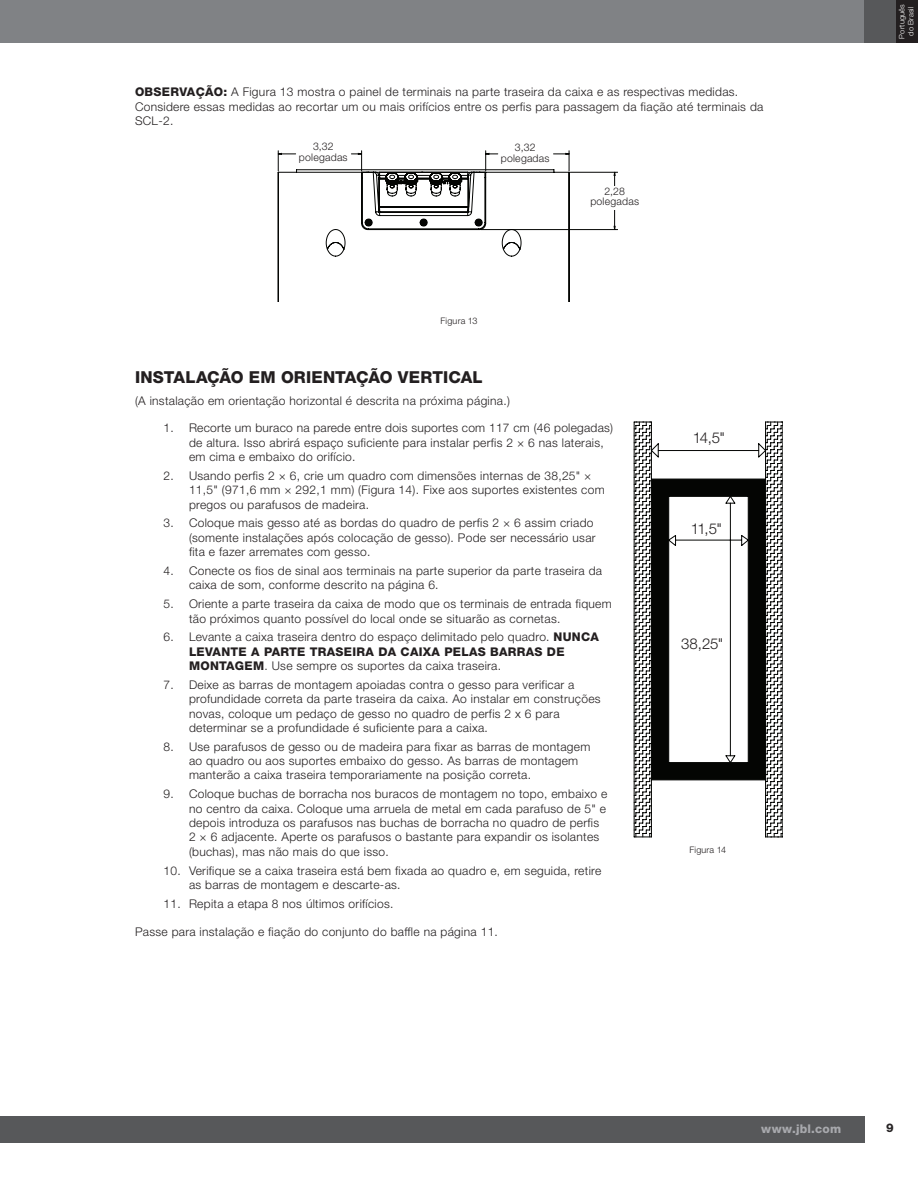
<style>
.page{position:relative;width:918px;height:1188px;background:#fff}
.page>*{position:absolute;margin:0;border:0;box-sizing:border-box;transform-origin:0 0}
.t1{font:800 16.5px "Helvetica Neue LT Pro";letter-spacing:-.01em;color:#231f20}
.t2{font:300 15px "Helvetica Neue LT Pro";letter-spacing:-.05em;color:#231f20}
.t3{font:300 12px/14.4px "Helvetica Neue LT Pro";letter-spacing:.025em;color:#231f20}
.t4{font:800 12px "Helvetica Neue LT Pro";letter-spacing:.025em;color:#231f20}
.t5{font:800 12px "Helvetica Neue LT Pro";letter-spacing:.02em;color:#a8a9ad}
.t6{font:800 12px "Helvetica Neue LT Pro";color:#262324}
.t7{font:300 10.5px/10.5px "Helvetica Neue LT Pro";letter-spacing:.02em;color:#231f20;text-align:center}
.t8{font:300 9px "Helvetica Neue LT Pro";letter-spacing:.02em;color:#231f20}
.t9{font:300 7.5px/9px "Helvetica Neue LT Pro";letter-spacing:.025em;color:#fff;text-align:center}
.s1{font-weight:800}
</style>
<div class="page">
<div style="left:0;top:1116px;width:864px;height:27px;background:#57585a"></div>
<div style="left:0;top:0;width:864px;height:43px;background:#808285"></div>
<div style="left:864px;top:0;width:54px;height:43px;background:#57585a"></div>
<div style="left:896px;top:0;width:22px;height:43px;background:#231f20"></div>
<hr style="left:481px;top:229px;width:137px;height:1px;background:#040503">
<hr style="left:570px;top:172px;width:48px;height:1px;background:#040503">
<svg style="left:277px;top:151px;width:338px;height:151px"></svg>
<div style="left:602px;top:186px;width:22px;height:23px;background:#fff"></div>
<svg style="left:635px;top:423px;width:148px;height:414px"></svg>
<svg style="left:652px;top:480px;width:113px;height:300px"></svg>
<hr style="left:669px;top:496px;width:79px;height:1px;background:#040503">
<hr style="left:668px;top:496px;width:1px;height:267px;background:#040503">
<hr style="left:669px;top:762px;width:79px;height:1px;background:#040503">
<hr style="left:748px;top:496px;width:1px;height:267px;background:#040503">
<hr style="left:651px;top:780px;width:115px;height:1px;background:#040503">
<hr style="left:651px;top:479px;width:115px;height:1px;background:#040503">
<hr style="left:651px;top:479px;width:1px;height:301px;background:#040503">
<hr style="left:765px;top:479px;width:1px;height:301px;background:#040503">
<hr style="left:634px;top:422px;width:1px;height:415px;background:#040503">
<svg style="left:635px;top:422px;width:16px;height:1px"></svg>
<hr style="left:651px;top:422px;width:1px;height:57px;background:#040503">
<hr style="left:651px;top:780px;width:1px;height:57px;background:#040503">
<svg style="left:634px;top:837px;width:17px;height:1px"></svg>
<svg style="left:766px;top:837px;width:17px;height:1px"></svg>
<hr style="left:765px;top:780px;width:1px;height:57px;background:#040503">
<svg style="left:766px;top:422px;width:17px;height:1px"></svg>
<hr style="left:783px;top:422px;width:1px;height:415px;background:#040503">
<hr style="left:765px;top:422px;width:1px;height:57px;background:#040503">
<p class="t3" style="left:135px;top:85px;width:630px"><span class="s1">OBSERVAÇÃO:</span> A Figura 13 mostra o painel de terminais na parte traseira da caixa e as respectivas medidas.<br>Considere essas medidas ao recortar um ou mais orifícios entre os perfis para passagem da fiação até terminais da<br>SCL-2.</p>
<p class="t7" style="left:299px;top:141px;width:50px">3,32 polegadas</p>
<p class="t7" style="left:501px;top:142px;width:50px">3,32 polegadas</p>
<p class="t7" style="left:590px;top:186px;width:50px">2,28 polegadas</p>
<p class="t8" style="left:441px;top:315px;width:38px">Figura 13</p>
<h1 class="t1" style="left:135px;top:368px;width:41px">INSTALA</h1>
<h1 class="t1" style="left:207px;top:368px;width:86px">ÇÃO EM ORIENTA</h1>
<h1 class="t1" style="left:356px;top:368px;width:63px">ÇÃO VERTI</h1>
<h1 class="t1" style="left:448px;top:368px;width:25px">CAL</h1>
<p class="t3" style="left:135px;top:393px;width:376px">(A instalação em orientação horizontal é descrita na próxima página.)</p>
<p class="t3" style="left:189px;top:421px;width:426px;text-indent:-26px">1. Recorte um buraco na parede entre dois suportes com 117 cm (46 polegadas) de altura. Isso abrirá espaço suficiente para instalar perfis 2 × 6 nas laterais, em cima e embaixo do orifício.</p>
<p class="t3" style="left:189px;top:468px;width:417px;text-indent:-26px">2. Usando perfis 2 × 6, crie um quadro com dimensões internas de 38,25" ×<br>11,5" (971,6 mm × 292,1 mm) (Figura 14). Fixe aos suportes existentes com pregos ou parafusos de madeira.</p>
<p class="t3" style="left:189px;top:516px;width:408px;text-indent:-26px">3. Coloque mais gesso até as bordas do quadro de perfis 2 × 6 assim criado (somente instalações após colocação de gesso). Pode ser necessário usar fita e fazer arremates com gesso.</p>
<p class="t3" style="left:189px;top:563px;width:415px;text-indent:-26px">4. Conecte os fios de sinal aos terminais na parte superior da parte traseira da caixa de som, conforme descrito na página 6.</p>
<p class="t3" style="left:189px;top:596px;width:424px;text-indent:-26px">5. Oriente a parte traseira da caixa de modo que os terminais de entrada fiquem tão próximos quanto possível do local onde se situarão as cornetas.</p>
<p class="t3" style="left:164px;top:630px;width:400px">6. Levante a caixa traseira dentro do espaço delimitado pelo quadro. <span class="s1">NUN</span></p>
<p class="t4" style="left:581px;top:630px;width:19px">CA</p>
<p class="t4" style="left:189px;top:644px;width:34px">LE VANTE</p>
<p class="t4" style="left:251px;top:644px;width:30px">A PARTE</p>
<p class="t4" style="left:310px;top:644px;width:10px">TRA</p>
<p class="t4" style="left:336px;top:644px;width:17px">SEIRA</p>
<p class="t4" style="left:378px;top:644px;width:41px">DA CAIXA</p>
<p class="t4" style="left:444px;top:644px;width:18px">PELA</p>
<p class="t4" style="left:478px;top:644px;width:32px">S BARRA</p>
<p class="t4" style="left:535px;top:644px;width:22px">S DE</p>
<p class="t4" style="left:189px;top:659px;width:21px">MONTA</p>
<p class="t3" style="left:235px;top:658px;width:268px"><span class="s1">GEM</span>. Use sempre os suportes da caixa traseira.</p>
<p class="t3" style="left:189px;top:677px;width:413px;text-indent:-26px">7. Deixe as barras de montagem apoiadas contra o gesso para verificar a profundidade correta da parte traseira da caixa. Ao instalar em construções novas, coloque um pedaço de gesso no quadro de perfis 2 x 6 para determinar se a profundidade é suficiente para a caixa.</p>
<p class="t3" style="left:189px;top:739px;width:403px;text-indent:-26px">8. Use parafusos de gesso ou de madeira para fixar as barras de montagem ao quadro ou aos suportes embaixo do gesso. As barras de montagem manterão a caixa traseira temporariamente na posição correta.</p>
<p class="t3" style="left:189px;top:786px;width:420px;text-indent:-26px">9. Coloque buchas de borracha nos buracos de montagem no topo, embaixo e no centro da caixa. Coloque uma arruela de metal em cada parafuso de 5" e depois introduza os parafusos nas buchas de borracha no quadro de perfis 2 × 6 adjacente. Aperte os parafusos o bastante para expandir os isolantes (buchas), mas não mais do que isso.</p>
<p class="t3" style="left:189px;top:863px;width:414px;text-indent:-26px">10. Verifique se a caixa traseira está bem fixada ao quadro e, em seguida, retire as barras de montagem e descarte-as.</p>
<p class="t3" style="left:164px;top:896px;width:232px">11. Repita a etapa 8 nos últimos orifícios.</p>
<p class="t3" style="left:135px;top:924px;width:364px">Passe para instalação e fiação do conjunto do baffle na página 11.</p>
<p class="t2" style="left:693px;top:429px;width:34px">14,5"</p>
<p class="t2" style="left:691px;top:519px;width:33px">11,5"</p>
<p class="t2" style="left:681px;top:634px;width:44px">38,25"</p>
<p class="t8" style="left:689px;top:844px;width:38px">Figura 14</p>
<p class="t9" style="left:897px;top:39px;width:36px;rotate:-90deg">Português do Brasil</p>
<p class="t5" style="left:761px;top:1122px;width:81px">www.jbl.com</p>
<p class="t6" style="left:886px;top:1120px;width:9px">9</p>
</div>
